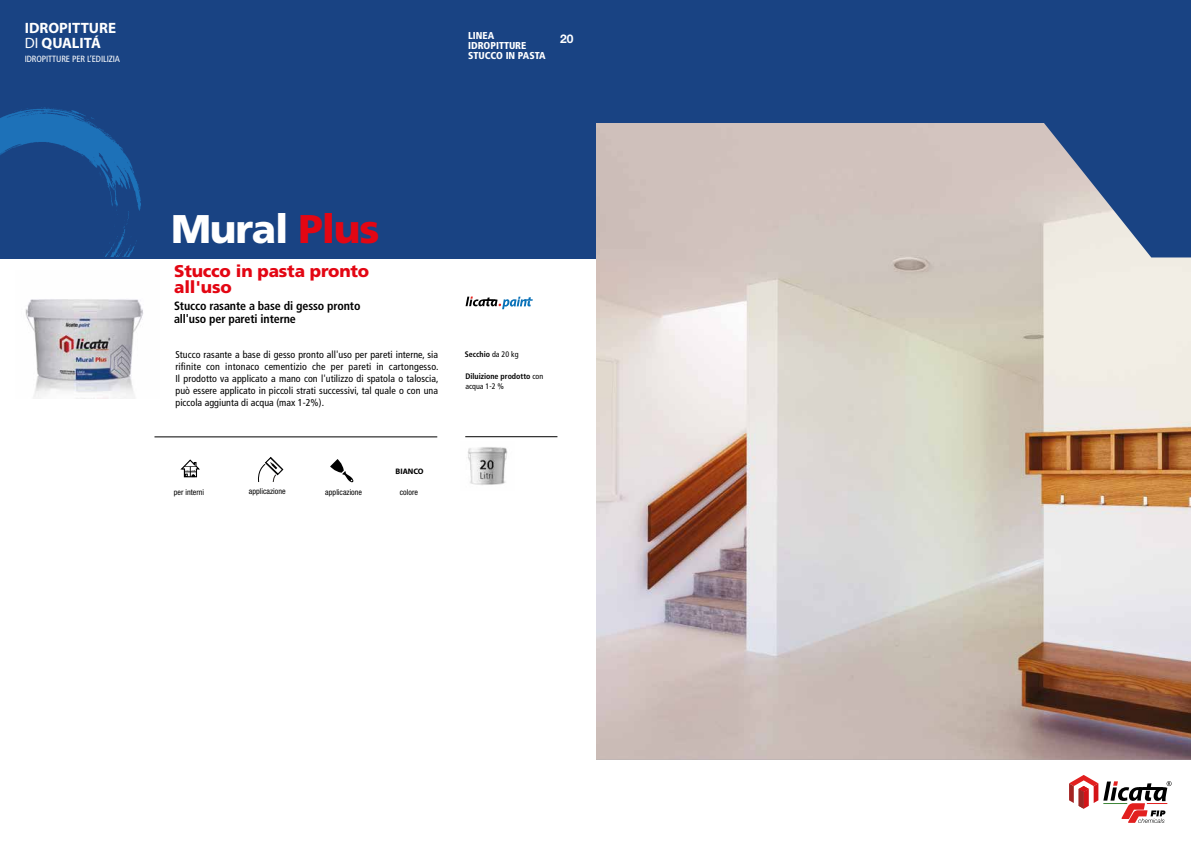
<style>
.page{position:relative;width:1191px;height:842px;background:#fff}
.page>*{position:absolute;margin:0;border:0;box-sizing:border-box;transform-origin:0 0}
.t1{font:900 40px "Frutiger LT Std";letter-spacing:-.03em;color:#fff}
.t2{font:900 17px/16px "Frutiger LT Std";letter-spacing:-.01em;color:#e30613}
.t3{font:700 15px/15px "Myriad Pro";color:#fff}
.t4{font:700 condensed 12px/13px "Frutiger LT Std";letter-spacing:-.01em;color:#000}
.t5{font:700 12px "Helvetica Neue LT Std";color:#fff}
.t6{font:condensed 10px/12px "Frutiger LT Std";letter-spacing:.005em;color:#000;text-align:justify}
.t7{font:900 condensed 10px/10px "Frutiger LT Std";color:#fff}
.t8{font:condensed 9px "Frutiger LT Std";letter-spacing:-.01em;color:#fff}
.t9{font:700 condensed 8px/10px "Frutiger LT Std";color:#000}
.t10{font:condensed 8px "Helvetica Neue LT Std";letter-spacing:-.005em;color:#000}
.t11{font:700 8px "Myriad Pro";color:#000}
.s1{font-weight:400}
.s2{color:#e30613}
</style>
<div class="page">
<img style="left:595px;top:122px;width:596px;height:638px">
<img style="left:468px;top:447px;width:40px;height:38px">
<div style="left:0;top:0;width:595px;height:258px;background:#194383"></div>
<img style="left:0;top:107px;width:140px;height:150px">
<svg style="left:465px;top:297px;width:68px;height:12px"></svg>
<img style="left:25px;top:299px;width:118px;height:99px">
<hr style="left:154px;top:436px;width:283px;height:1px;background:#000">
<hr style="left:465px;top:436px;width:92px;height:1px;background:#000">
<svg style="left:180px;top:459px;width:20px;height:19px"></svg>
<svg style="left:330px;top:459px;width:24px;height:24px"></svg>
<svg style="left:258px;top:457px;width:25px;height:25px"></svg>
<svg style="left:1069px;top:775px;width:102px;height:48px"></svg>
<svg style="left:1041px;top:122px;width:150px;height:135px;background:#667da1"></svg>
<div style="left:596px;top:0;width:595px;height:122px;background:#194383"></div>
<h3 class="t3" style="left:25px;top:20px;width:93px">IDROPITTURE<br><span class="s1">DI</span> QUALITÁ</h3>
<p class="t8" style="left:25px;top:54px;width:97px">IDROPITTURE PER L’EDILIZIA</p>
<p class="t7" style="left:468px;top:31px;width:79px">LINEA<br>IDROPITTURE<br>STUCCO IN PASTA</p>
<p class="t5" style="left:560px;top:32px;width:15px">20</p>
<h1 class="t1" style="left:171px;top:205px;width:210px">Mural <span class="s2">Plus</span></h1>
<h2 class="t2" style="left:174px;top:263px;width:197px">Stucco in pasta pronto all'uso</h2>
<p class="t4" style="left:174px;top:299px;width:188px">Stucco rasante a base di gesso pronto all'uso per pareti interne</p>
<p class="t6" style="left:175px;top:348px;width:264px">Stucco rasante a base di gesso pronto all'uso per pareti interne, sia rifinite con intonaco cementizio che per pareti in cartongesso.<br>Il prodotto va applicato a mano con l'utilizzo di spatola o taloscia, può essere applicato in piccoli strati successivi, tal quale o con una piccola aggiunta di acqua (max 1-2%).</p>
<p class="t11" style="left:395px;top:466px;width:30px">BIANCO</p>
<p class="t10" style="left:174px;top:487px;width:32px">per interni</p>
<p class="t10" style="left:249px;top:487px;width:38px">applicazione</p>
<p class="t10" style="left:325px;top:487px;width:38px">applicazione</p>
<p class="t10" style="left:400px;top:487px;width:20px">colore</p>
<p class="t9" style="left:465px;top:349px;width:55px">Secchio <span class="s1">da 20 kg</span></p>
<p class="t9" style="left:465px;top:371px;width:79px">Diluizione prodotto <span class="s1">con acqua 1-2 %</span></p>
</div>
